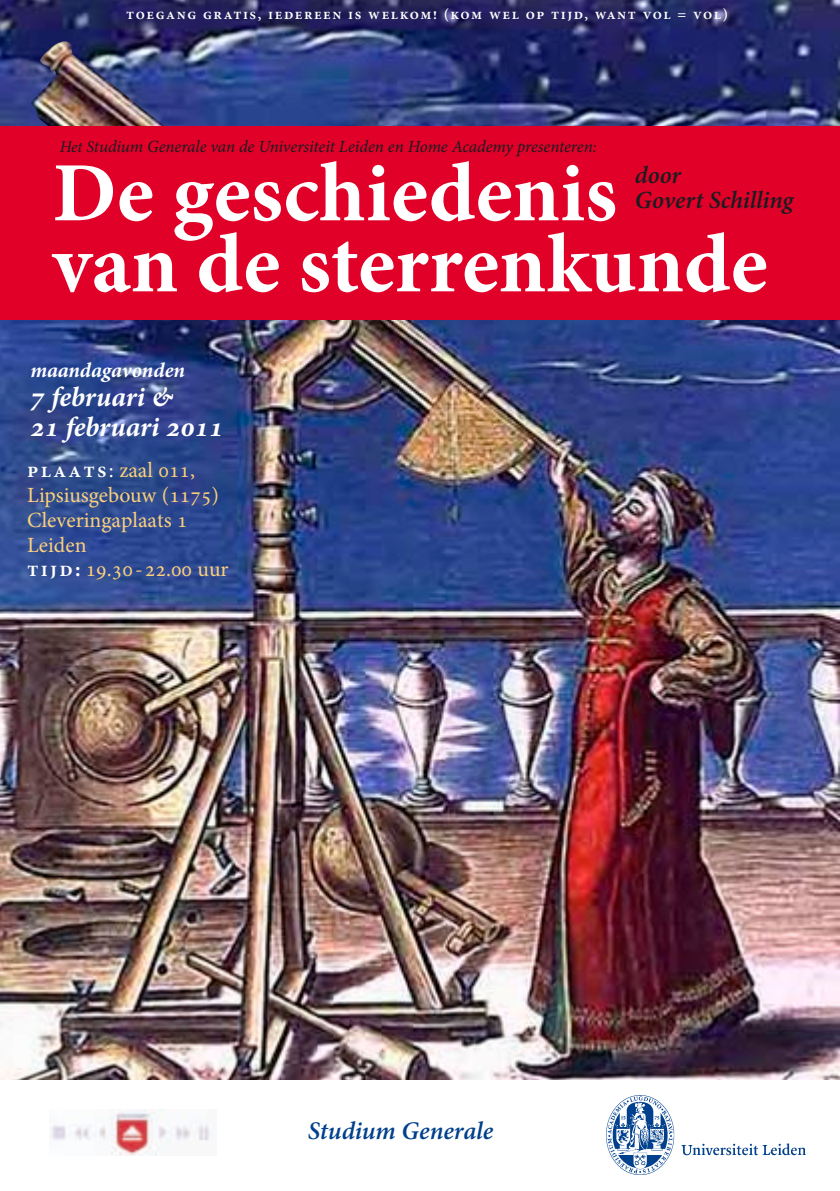
<style>
.page{position:relative;width:840px;height:1191px;background:#fff}
.page>*{position:absolute;margin:0;border:0;box-sizing:border-box;transform-origin:0 0}
.t1{font:700 84.2px/71px "Minion Pro";color:#fff}
.t2{font:italic 700 28px/30.2px "Minion Pro";color:#fff}
.t3{font:italic 600 25.4px "Minion Pro";letter-spacing:-.005em;color:#00408c}
.t4{font:italic 600 24.6px/24.6px "Minion Pro";letter-spacing:-.005em;color:#1b1c20}
.t5{font:21.6px/24.8px "Minion Pro";color:#fbd07b}
.t6{font:italic 700 21px "Minion Pro";letter-spacing:-.005em;color:#fff}
.t7{font:italic 17px "Minion Pro";letter-spacing:-.005em;color:#1b1c20}
.t8{font:600 15.2px "Minion Pro";letter-spacing:.1em;color:#fff}
.s1{font-size:16.2px}
.s2{font-weight:600;color:#fff}
.s3{color:#fff}
.s4{font-weight:700;color:#fff}
</style>
<div class="page">
<img style="left:0;top:320px;width:839px;height:760px">
<img style="left:606px;top:1095px;width:199px;height:79px">
<img style="left:0;top:0;width:839px;height:127px">
<img style="left:31px;top:41px;width:220px;height:86px">
<div style="left:0;top:127px;width:839px;height:193px;background:#e00028"></div>
<img style="left:51px;top:1109px;width:159px;height:46px">
<p class="t8" style="left:126px;top:5px;width:603px">toegang gratis, iedereen is welkom! (kom wel op tijd, want vol = vol)</p>
<p class="t7" style="left:60px;top:135px;width:538px"><span class="s1">Het S</span>tudium Generale van de Universiteit Leiden en Home Academy presenteren:</p>
<h1 class="t1" style="left:52px;top:157px;width:716px">De geschiedenis<br>van de sterrenkunde</h1>
<p class="t4" style="left:634px;top:164px;width:160px">door<br>Govert Schilling</p>
<p class="t6" style="left:30px;top:355px;width:156px">maandagavonden</p>
<p class="t2" style="left:30px;top:381px;width:194px">7 februari &amp;<br>21 februari 2011</p>
<p class="t5" style="left:27px;top:458px;width:203px"><span class="s2">plaats</span><span class="s3">:</span> zaal 011,<br>Lipsiusgebouw (1175)<br>Cleveringaplaats 1<br>Leiden<br><span class="s2">tijd</span><span class="s4">:</span> 19.30-22.00 uur</p>
<p class="t3" style="left:308px;top:1116px;width:187px">Studium Generale</p>
</div>
